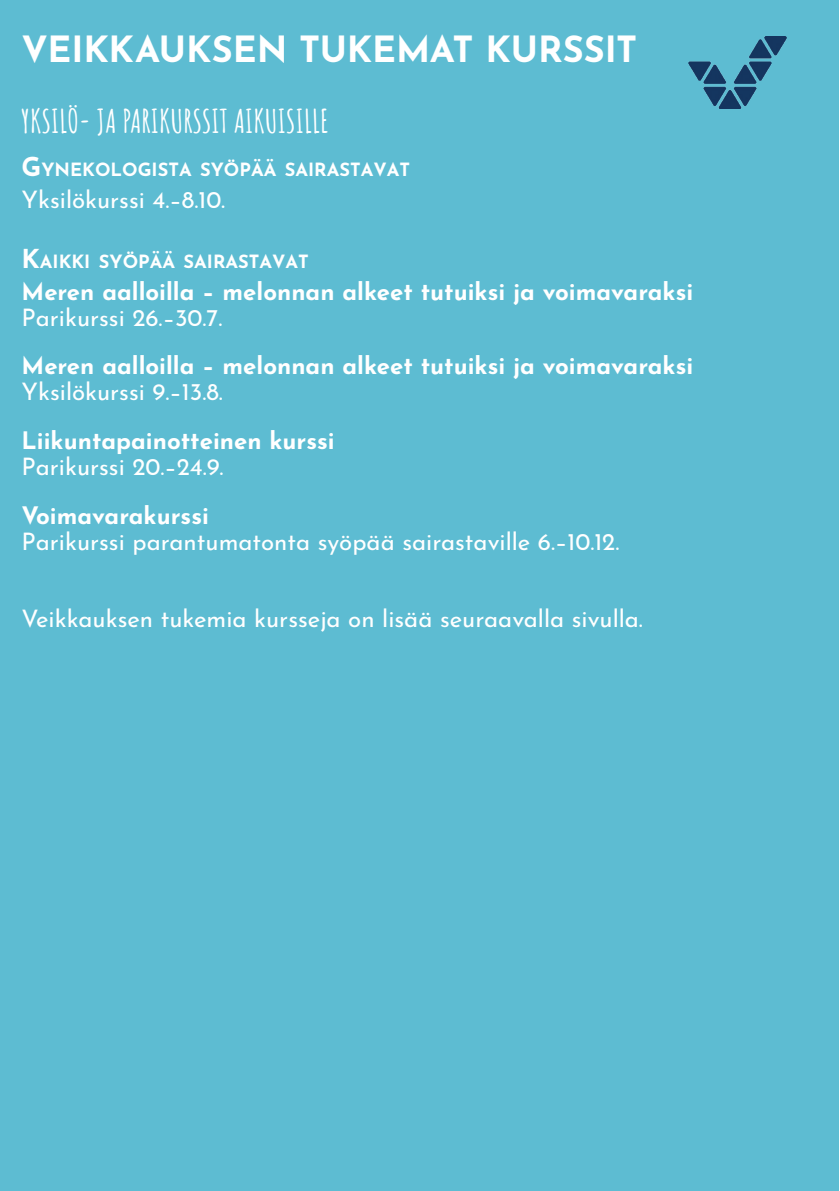
<style>
.page{position:relative;width:840px;height:1191px;background:#fff}
.page>*{position:absolute;margin:0;border:0;box-sizing:border-box;transform-origin:0 0}
.t1{font:700 36px "Josefin Sans";color:#fff}
.t2{font:700 32px "Amatic SC";color:#fff}
.t3{font:24px "Josefin Sans";color:#fff}
.t4{font:700 24px "Josefin Sans";color:#fff}
.t5{font:700 18.2px "Josefin Sans";color:#fff}
.s1{font-size:26px}
.s2{font-style:inherit}
</style>
<div class="page">
<div style="left:0;top:0;width:839px;height:1191px;background:#5dbcd2"></div>
<img style="left:688px;top:36px;width:98px;height:72px">
<p class="t1" style="left:22px;top:22px;width:617px">VEIKKAUKSEN TUKEMAT KURSSIT</p>
<p class="t2" style="left:22px;top:97px;width:309px">YKSILÖ- JA PARIKURSSIT AIKUISILLE</p>
<p class="t5" style="left:22px;top:156px;width:390px"><span class="s1">G</span>YNEKOLOGISTA SYÖPÄÄ SAIRASTAVAT</p>
<p class="t3" style="left:22px;top:181px;width:205px">Yksilökurssi 4.–8.10.</p>
<p class="t5" style="left:22px;top:248px;width:289px"><span class="s1">K</span>AIKKI SYÖPÄÄ SAIRASTAVAT</p>
<p class="t4" style="left:22px;top:273px;width:672px">Meren aalloilla – melonnan alkeet tutuiksi ja voimavaraksi</p>
<p class="t3" style="left:22px;top:299px;width:202px">Parikurssi 26.–30.7.</p>
<p class="t4" style="left:22px;top:348px;width:672px">Meren aalloilla – melonnan alkeet tutuiksi ja voimavaraksi</p>
<p class="t3" style="left:22px;top:374px;width:203px">Yksilökurssi 9.–13.8.</p>
<p class="t4" style="left:22px;top:422px;width:314px">Liikuntapainotteinen kurssi</p>
<p class="t3" style="left:22px;top:448px;width:203px">Parikurssi <span class="s2">20.–24.9.</span></p>
<p class="t4" style="left:22px;top:497px;width:189px">Voimavarakurssi</p>
<p class="t3" style="left:22px;top:523px;width:599px">Parikurssi parantumatonta syöpää sairastaville 6.–10.12.</p>
<p class="t3" style="left:22px;top:600px;width:622px">Veikkauksen tukemia kursseja on lisää seuraavalla sivulla.</p>
</div>
